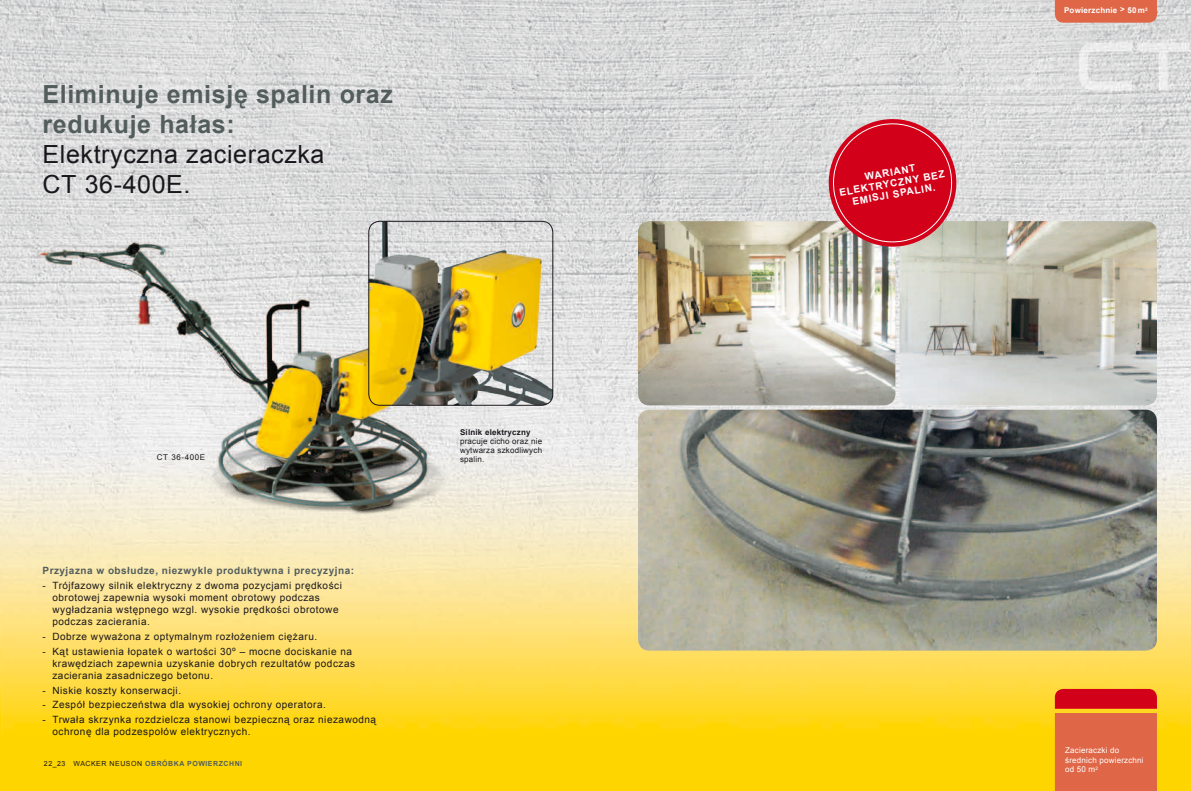
<style>
.page{position:relative;width:1191px;height:791px;background:#fff}
.page>*{position:absolute;margin:0;border:0;box-sizing:border-box;transform-origin:0 0}
.t1{font:700 25px/30px "Arial";letter-spacing:.025em;color:#535e5c}
.t2{font:25px/30px "Arial";letter-spacing:.025em;color:#1a171c}
.t3{font:10px/12px "Arial";letter-spacing:.05em;color:#1a171c}
.t4{font:700 10px "Arial";letter-spacing:.05em;color:#535e5c}
.t5{font:700 10px/11px "Arial";color:#fff;text-align:center}
.t6{font:8px/9px "Arial";letter-spacing:.025em;color:#1a171c;text-align:justify}
.t7{font:8px/9.5px "Arial";letter-spacing:.025em;color:#fff}
.t8{font:700 8px "Arial";letter-spacing:.025em;color:#1a171c}
.t9{font:700 8px "Arial";letter-spacing:.025em;color:#fff}
.t10{font:700 7px "Arial";letter-spacing:.075em;color:#535e5c}
.s1{font-weight:400;color:#1a171c}
</style>
<div class="page">
<img style="left:0;top:0;width:1191px;height:791px">
<svg style="left:1054px;top:689px;width:103px;height:102px;background:#de593c"></svg>
<img style="left:638px;top:410px;width:519px;height:241px">
<img style="left:638px;top:221px;width:257px;height:184px">
<img style="left:369px;top:221px;width:184px;height:184px">
<div style="left:369px;top:221px;width:184px;height:184px;border:1px solid #1a171c;border-radius:11px"></div>
<img style="left:899px;top:221px;width:258px;height:184px">
<svg style="left:823px;top:114px;width:138px;height:138px;background:#d14958"></svg>
<div style="left:1054px;top:0;width:103px;height:23px;background:#df6747"></div>
<h1 class="t1" style="left:43px;top:80px;width:352px">Eliminuje emisję spalin oraz redukuje hałas:</h1>
<h1 class="t2" style="left:43px;top:140px;width:283px">Elektryczna zacieraczka<br>CT 36-400E.</h1>
<p class="t6" style="left:157px;top:453px;width:50px">CT 36-400E</p>
<p class="t4" style="left:43px;top:564px;width:313px">Przyjazna w obsłudze, niezwykle produktywna i precyzyjna:</p>
<p class="t3" style="left:52px;top:580px;width:291px;text-indent:-10px">- Trójfazowy silnik elektryczny z dwoma pozycjami prędkości obrotowej zapewnia wysoki moment obrotowy podczas wygładzania wstępnego wzgl. wysokie prędkości obrotowe podczas zacierania.</p>
<p class="t3" style="left:43px;top:630px;width:276px">- Dobrze wyważona z optymalnym rozłożeniem ciężaru.</p>
<p class="t3" style="left:52px;top:645px;width:304px;text-indent:-10px">- Kąt ustawienia łopatek o wartości 30º – mocne dociskanie na krawędziach zapewnia uzyskanie dobrych rezultatów podczas zacierania zasadniczego betonu.</p>
<p class="t3" style="left:43px;top:684px;width:140px">- Niskie koszty konserwacji.</p>
<p class="t3" style="left:43px;top:699px;width:285px">- Zespół bezpieczeństwa dla wysokiej ochrony operatora.</p>
<p class="t3" style="left:52px;top:714px;width:325px;text-indent:-10px">- Trwała skrzynka rozdzielcza stanowi bezpieczną oraz niezawodną ochronę dla podzespołów elektrycznych.</p>
<p class="t10" style="left:44px;top:759px;width:200px"><span class="s1">22_23 WACKER NEUSON</span> OBRÓBKA POWIERZCHNI</p>
<p class="t8" style="left:460px;top:426px;width:72px">Silnik elektryczny</p>
<p class="t6" style="left:460px;top:436px;width:84px">pracuje cicho oraz nie wytwarza szkodliwych spalin.</p>
<p class="t5" style="left:836px;top:177px;width:108px;rotate:-10deg">WARIANT<br>ELEKTRYCZNY BEZ<br>EMISJI SPALIN.</p>
<p class="t9" style="left:1064px;top:5px;width:85px">Powierzchnie &gt; 50 m<sup>2</sup></p>
<p class="t7" style="left:1065px;top:746px;width:80px">Zacieraczki do średnich powierzchni od 50 m<sup>2</sup></p>
</div>
